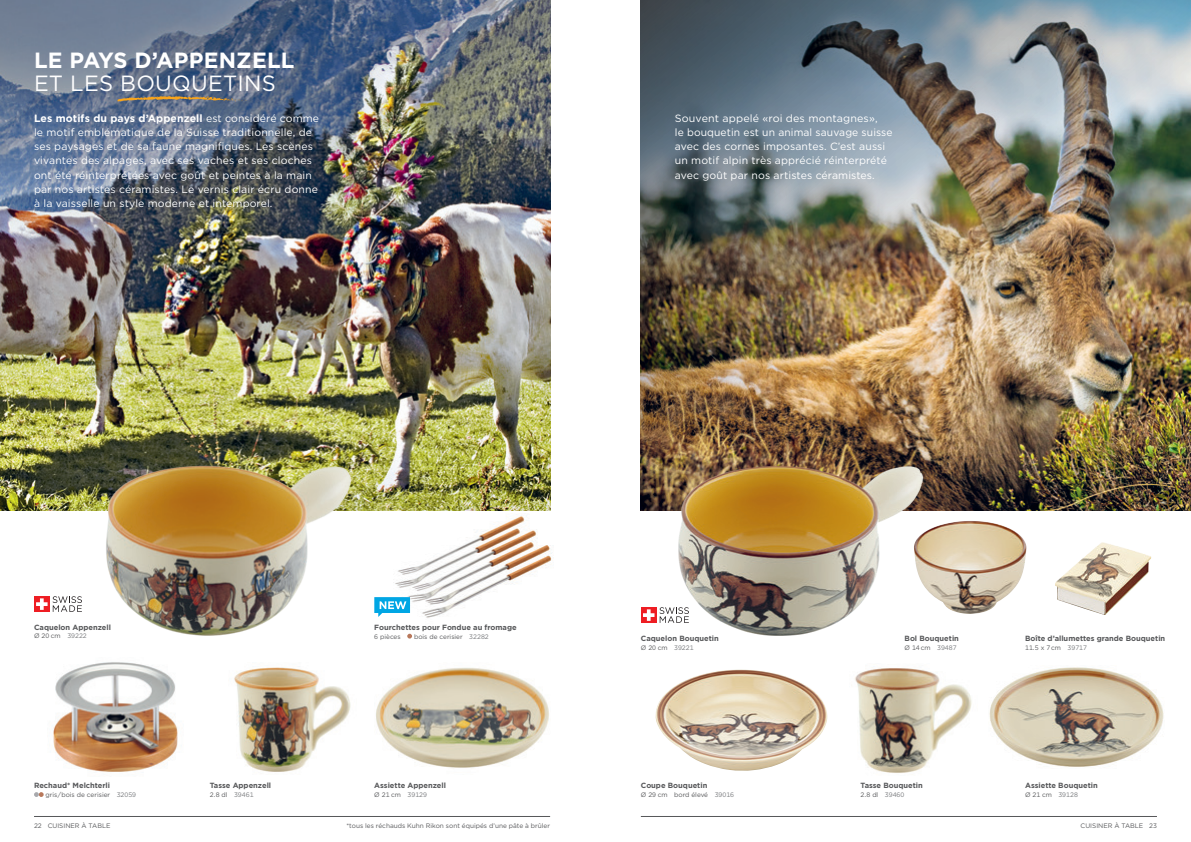
<style>
.page{position:relative;width:1191px;height:842px;background:#fff}
.page>*{position:absolute;margin:0;border:0;box-sizing:border-box;transform-origin:0 0}
.t1{font:700 22px "Gotham";letter-spacing:.01em;color:#fff}
.t2{font:22px "Gotham";letter-spacing:.01em;color:#fff}
.t3{font:10.5px/14.2px "Gotham";letter-spacing:.01em;color:#fff}
.t4{font:700 7.5px "Gotham";color:#57585a}
.t5{font:6.5px "Gotham";color:#57585a}
.s1{font-weight:700}
.s2{color:#76787b}
</style>
<div class="page">
<img style="left:0;top:0;width:550px;height:510px">
<img style="left:989px;top:667px;width:175px;height:100px">
<img style="left:376px;top:668px;width:173px;height:101px">
<img style="left:92px;top:454px;width:271px;height:182px">
<img style="left:855px;top:667px;width:117px;height:106px">
<img style="left:53px;top:662px;width:125px;height:110px">
<img style="left:234px;top:667px;width:117px;height:105px">
<img style="left:1055px;top:542px;width:96px;height:73px">
<img style="left:655px;top:669px;width:172px;height:102px">
<img style="left:935px;top:521px;width:91px;height:93px">
<img style="left:386px;top:505px;width:167px;height:113px">
<img style="left:641px;top:0;width:550px;height:510px">
<img style="left:664px;top:454px;width:271px;height:182px">
<svg style="left:117px;top:96px;width:135px;height:7px"></svg>
<svg style="left:34px;top:792px;width:10px;height:5px"></svg>
<div style="left:34px;top:596px;width:16px;height:16px;background:#ee1d23"></div>
<svg style="left:36px;top:596px;width:46px;height:16px"></svg>
<svg style="left:407px;top:634px;width:5px;height:4px"></svg>
<svg style="left:374px;top:597px;width:36px;height:20px"></svg>
<div style="left:639px;top:605px;width:52px;height:20px;background:#fff"></div>
<div style="left:641px;top:607px;width:15px;height:16px;background:#ee1d23"></div>
<svg style="left:643px;top:607px;width:46px;height:16px"></svg>
<hr style="left:34px;top:816px;width:516px;height:1px;background:#57585a">
<hr style="left:641px;top:816px;width:516px;height:1px;background:#57585a">
<h1 class="t1" style="left:34px;top:46px;width:262px">LE PAYS D’APPENZELL</h1>
<h1 class="t2" style="left:34px;top:69px;width:243px">ET LES BOUQUETINS</h1>
<p class="t3" style="left:34px;top:111px;width:287px"><span class="s1">Les motifs du pays d’Appenzell</span> est considéré comme le motif emblématique de la Suisse traditionnelle, de ses paysages et de sa faune magnifiques. Les scènes vivantes des alpages, avec ses vaches et ses cloches ont été réinterprétées avec goût et peintes à la main par nos artistes céramistes. Le vernis clair écru donne à la vaisselle un style moderne et intemporel.</p>
<p class="t3" style="left:675px;top:111px;width:219px">Souvent appelé «roi des montagnes»,<br>le bouquetin est un animal sauvage suisse avec des cornes imposantes. C’est aussi un motif alpin très apprécié réinterprété avec goût par nos artistes céramistes.</p>
<p class="t4" style="left:34px;top:622px;width:79px">Caquelon Appenzell</p>
<p class="t5" style="left:34px;top:632px;width:54px">Ø 20 cm <span class="s2">39222</span></p>
<p class="t4" style="left:34px;top:781px;width:78px">Rechaud* Melchterli</p>
<p class="t5" style="left:46px;top:790px;width:92px">gris/bois de cerisier <span class="s2">32059</span></p>
<p class="t4" style="left:210px;top:781px;width:63px">Tasse Appenzell</p>
<p class="t5" style="left:210px;top:790px;width:45px">2.8 dl <span class="s2">39461</span></p>
<p class="t4" style="left:374px;top:622px;width:144px">Fourchettes pour Fondue au fromage</p>
<p class="t5" style="left:374px;top:632px;width:28px">6 pièces</p>
<p class="t5" style="left:414px;top:632px;width:76px">bois de cerisier <span class="s2">32282</span></p>
<p class="t4" style="left:641px;top:633px;width:79px">Caquelon Bouquetin</p>
<p class="t5" style="left:641px;top:643px;width:54px">Ø 20 cm <span class="s2">39221</span></p>
<p class="t4" style="left:374px;top:781px;width:73px">Assiette Appenzell</p>
<p class="t5" style="left:374px;top:790px;width:54px">Ø 21 cm <span class="s2">39129</span></p>
<p class="t4" style="left:641px;top:781px;width:68px">Coupe Bouquetin</p>
<p class="t5" style="left:641px;top:790px;width:95px">Ø 29 cm bord élevé <span class="s2">39016</span></p>
<p class="t4" style="left:904px;top:633px;width:56px">Bol Bouquetin</p>
<p class="t5" style="left:904px;top:643px;width:54px">Ø 14 cm <span class="s2">39487</span></p>
<p class="t4" style="left:860px;top:781px;width:64px">Tasse Bouquetin</p>
<p class="t5" style="left:860px;top:790px;width:45px">2.8 dl <span class="s2">39460</span></p>
<p class="t4" style="left:1025px;top:633px;width:142px">Boîte d’allumettes grande Bouquetin</p>
<p class="t5" style="left:1025px;top:643px;width:63px">11.5 x 7 cm <span class="s2">39717</span></p>
<p class="t4" style="left:1025px;top:781px;width:74px">Assiette Bouquetin</p>
<p class="t5" style="left:1025px;top:790px;width:54px">Ø 21 cm <span class="s2">39128</span></p>
<p class="t5" style="left:34px;top:821px;width:78px">22 CUISINER À TABLE</p>
<p class="t5" style="left:1080px;top:821px;width:78px">CUISINER À TABLE 23</p>
<p class="t5" style="left:346px;top:821px;width:205px">*tous les réchauds Kuhn Rikon sont équipés d’une pâte à brûler</p>
</div>
